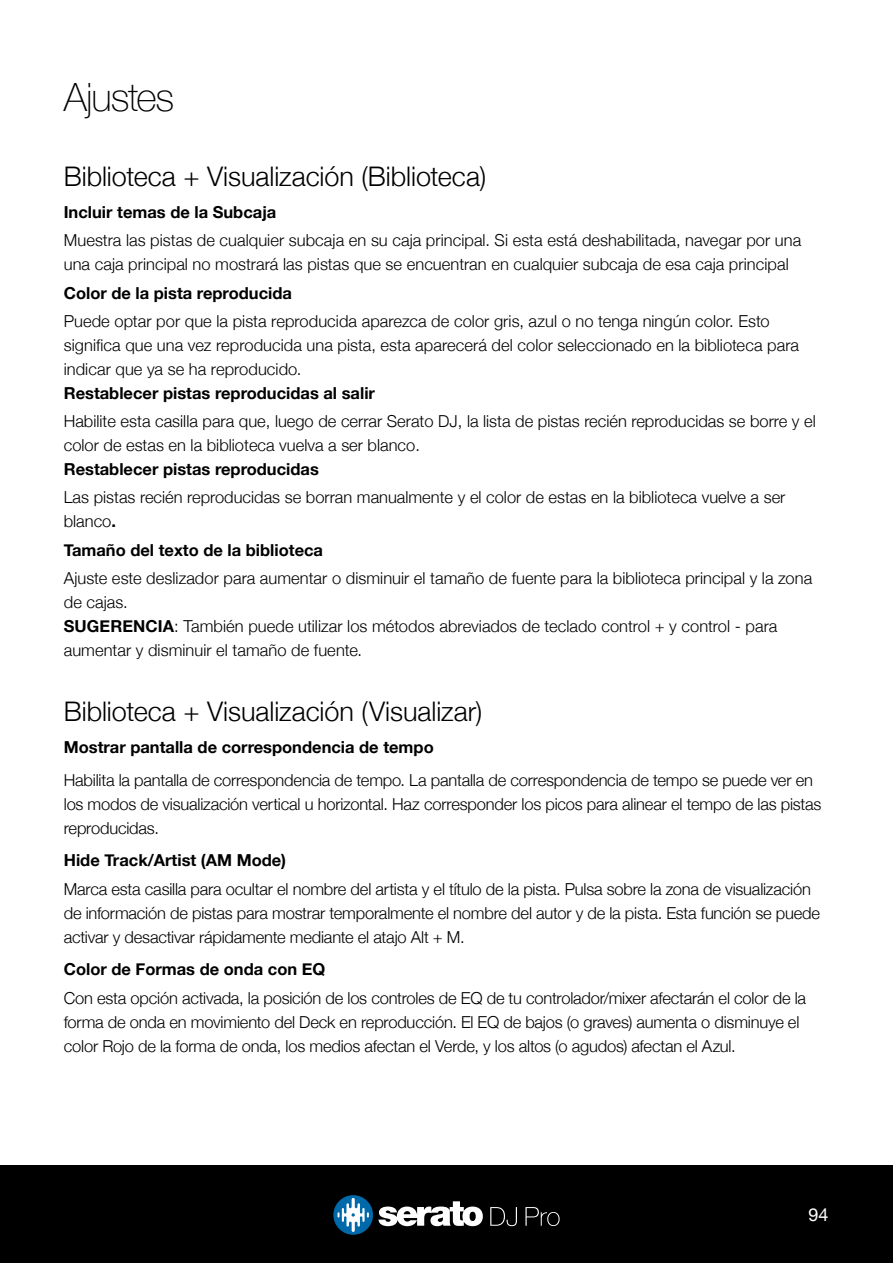
<style>
.page{position:relative;width:893px;height:1263px;background:#fff}
.page>*{position:absolute;margin:0;border:0;box-sizing:border-box;transform-origin:0 0}
.t1{font:100 39px "Helvetica Neue";letter-spacing:-.03em;color:#000}
.t2{font:300 27px "Helvetica Neue";color:#000}
.t3{font:18px "Helvetica Neue";color:#fff}
.t4{font:300 16.5px/24px "Helvetica Neue";letter-spacing:-.005em;color:#000}
.t5{font:700 16.5px "Helvetica Neue";color:#000}
.s1{font-weight:700}
</style>
<div class="page">
<div style="left:0;top:1165px;width:893px;height:98px;background:#000"></div>
<svg style="left:379px;top:1201px;width:104px;height:25px"></svg>
<svg style="left:333px;top:1195px;width:40px;height:40px"></svg>
<svg style="left:525px;top:1207px;width:35px;height:19px"></svg>
<svg style="left:490px;top:1207px;width:27px;height:19px"></svg>
<h1 class="t1" style="left:64px;top:67px;width:112px">Ajustes</h1>
<h2 class="t2" style="left:64px;top:154px;width:424px">Biblioteca + Visualización (Biblioteca)</h2>
<p class="t5" style="left:64px;top:199px;width:214px">Incluir temas de la Subcaja</p>
<p class="t4" style="left:64px;top:227px;width:739px">Muestra las pistas de cualquier subcaja en su caja principal. Si esta está deshabilitada, navegar por una una caja principal no mostrará las pistas que se encuentran en cualquier subcaja de esa caja principal</p>
<p class="t5" style="left:64px;top:280px;width:230px">Color de la pista reproducida</p>
<p class="t4" style="left:64px;top:308px;width:737px">Puede optar por que la pista reproducida aparezca de color gris, azul o no tenga ningún color. Esto significa que una vez reproducida una pista, esta aparecerá del color seleccionado en la biblioteca para indicar que ya se ha reproducido.</p>
<p class="t5" style="left:64px;top:380px;width:313px">Restablecer pistas reproducidas al salir</p>
<p class="t4" style="left:64px;top:408px;width:753px">Habilite esta casilla para que, luego de cerrar Serato DJ, la lista de pistas recién reproducidas se borre y el color de estas en la biblioteca vuelva a ser blanco.</p>
<p class="t5" style="left:64px;top:456px;width:257px">Restablecer pistas reproducidas</p>
<p class="t4" style="left:64px;top:484px;width:723px">Las pistas recién reproducidas se borran manualmente y el color de estas en la biblioteca vuelve a ser blanco<span class="s1">.</span></p>
<p class="t5" style="left:64px;top:537px;width:261px">Tamaño del texto de la biblioteca</p>
<p class="t4" style="left:64px;top:565px;width:750px">Ajuste este deslizador para aumentar o disminuir el tamaño de fuente para la biblioteca principal y la zona de cajas.<br><span class="s1">SUGERENCIA</span>: También puede utilizar los métodos abreviados de teclado control + y control - para aumentar y disminuir el tamaño de fuente.</p>
<h2 class="t2" style="left:64px;top:689px;width:420px">Biblioteca + Visualización (Visualizar)</h2>
<p class="t5" style="left:64px;top:735px;width:371px">Mostrar pantalla de correspondencia de tempo</p>
<p class="t4" style="left:64px;top:767px;width:759px">Habilita la pantalla de correspondencia de tempo. La pantalla de correspondencia de tempo se puede ver en los modos de visualización vertical u horizontal. Haz corresponder los picos para alinear el tempo de las pistas reproducidas.</p>
<p class="t5" style="left:64px;top:848px;width:224px">Hide Track/Artist (AM Mode)</p>
<p class="t4" style="left:64px;top:876px;width:758px">Marca esta casilla para ocultar el nombre del artista y el título de la pista. Pulsa sobre la zona de visualización de información de pistas para mostrar temporalmente el nombre del autor y de la pista. Esta función se puede activar y desactivar rápidamente mediante el atajo Alt + M.</p>
<p class="t5" style="left:64px;top:956px;width:263px">Color de Formas de onda con EQ</p>
<p class="t4" style="left:64px;top:984px;width:744px">Con esta opción activada, la posición de los controles de EQ de tu controlador/mixer afectarán el color de la forma de onda en movimiento del Deck en reproducción. El EQ de bajos (o graves) aumenta o disminuye el color Rojo de la forma de onda, los medios afectan el Verde, y los altos (o agudos) afectan el Azul.</p>
<p class="t3" style="left:808px;top:1202px;width:22px">94</p>
</div>
